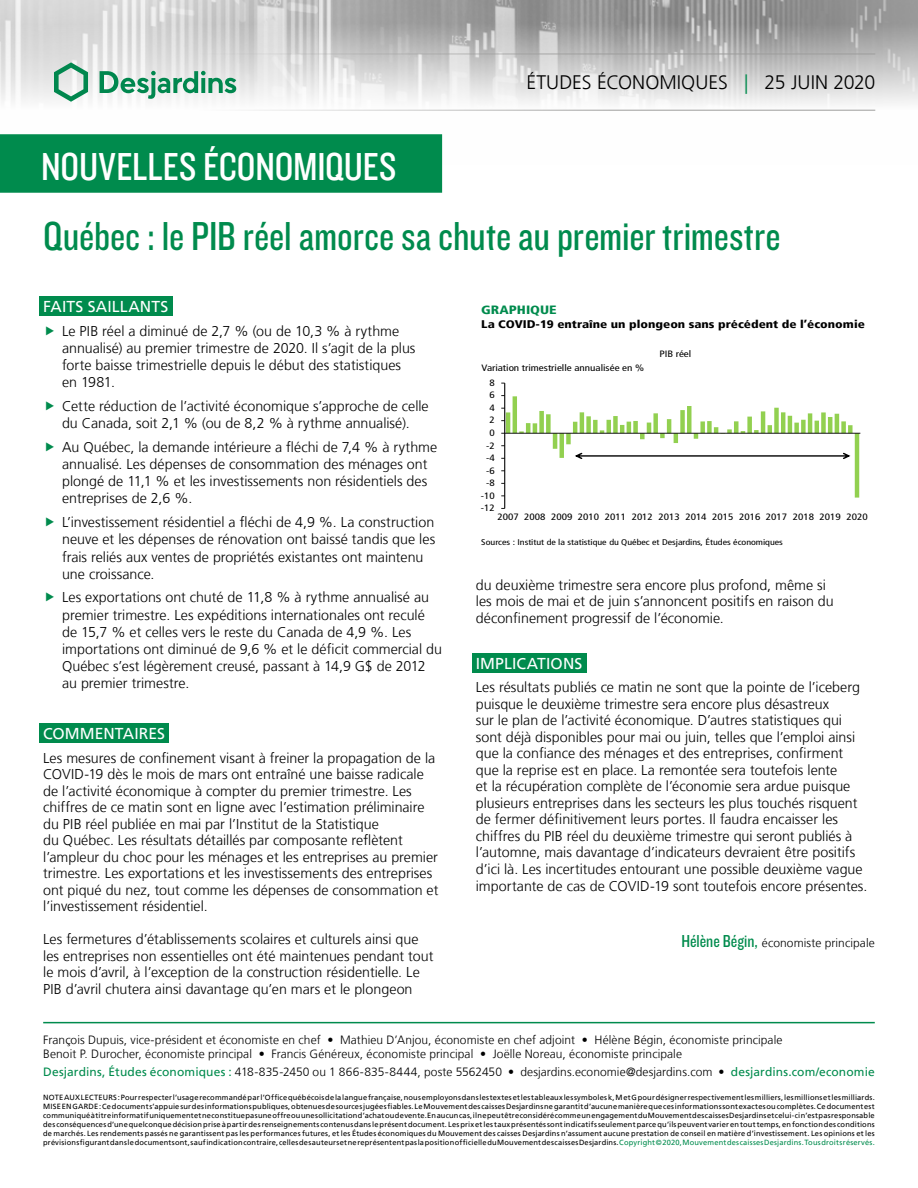
<style>
.page{position:relative;width:918px;height:1188px;background:#fff}
.page>*{position:absolute;margin:0;border:0;box-sizing:border-box;transform-origin:0 0}
.t1{font:42px "Knockout 29 Junior Ltweight";color:#008b4d}
.t2{font:40.5px "Knockout 29 Junior Ltweight";color:#fff}
.t3{font:300 19.5px "Frutiger LT";color:#000}
.t4{font:15.75px "Frutiger LT";letter-spacing:.005em;color:#fff}
.t5{font:300 14.25px/16.5px "Frutiger LT";color:#000}
.t6{font:300 12px/14.4px "Frutiger LT";letter-spacing:.005em;color:#000}
.t7{font:900 condensed 12px "Frutiger LT";color:#008b4d;scale:1.2 1}
.t8{font:900 condensed 11.1px "Frutiger LT";color:#000;scale:1.2 1}
.t9{font:condensed 9.3px "Frutiger LT";color:#000;scale:1.2 1}
.t10{font:condensed 9.15px "Frutiger LT";color:#000;scale:1.2 1}
.t11{font:condensed 8.25px "Frutiger LT";color:#000;scale:1.2 1}
.t12{font:7.5px/9px "Frutiger LT";letter-spacing:.025em;color:#000;text-align:justify}
.s1{color:#008b4d}
.s2{font-family:"Knockout 29 Junior Ltweight";font-weight:400;font-size:18px;color:#008b4d}
.s3{font-weight:400;color:#008b4d}
</style>
<div class="page">
<img style="left:0;top:0;width:918px;height:164px">
<hr style="left:43px;top:54px;width:832px;height:1px;background:#9d9d9c">
<hr style="left:43px;top:110px;width:832px;height:1px;background:#9d9d9c">
<svg style="left:54px;top:62px;width:34px;height:40px"></svg>
<svg style="left:100px;top:71px;width:136px;height:28px"></svg>
<div style="left:0;top:135px;width:441px;height:57px;background:#008b4d"></div>
<div style="left:0;top:134px;width:442px;height:59px;border:2px solid #008b4d"></div>
<hr style="left:43px;top:1022px;width:832px;height:1px;background:#008b4d">
<div style="left:39px;top:296px;width:133px;height:20px;background:#008b4d"></div>
<div style="left:39px;top:723px;width:130px;height:20px;background:#008b4d"></div>
<div style="left:472px;top:653px;width:114px;height:20px;background:#008b4d"></div>
<hr style="left:504px;top:383px;width:1px;height:125px;background:#000">
<hr style="left:505px;top:433px;width:355px;height:1px;background:#000">
<svg style="left:501px;top:395px;width:358px;height:103px"></svg>
<h2 class="t2" style="left:41px;top:140px;width:357px">NOUVELLES ÉCONOMIQUES</h2>
<h3 class="t3" style="left:526px;top:72px;width:350px">ÉTUDES ÉCONOMIQUES <span class="s1">|</span> 25 JUIN 2020</h3>
<h1 class="t1" style="left:43px;top:209px;width:739px">Québec : le PIB réel amorce sa chute au premier trimestre</h1>
<p class="t4" style="left:43px;top:297px;width:127px">FAITS SAILLANTS</p>
<p class="t5" style="left:62px;top:323px;width:355px;line-height:17.1px">Le PIB réel a diminué de 2,7 % (ou de 10,3 % à rythme annualisé) au premier trimestre de 2020. Il s’agit de la plus forte baisse trimestrielle depuis le début des statistiques en 1981.</p>
<p class="t5" style="left:62px;top:398px;width:368px;line-height:17.1px">Cette réduction de l’activité économique s’approche de celle du Canada, soit 2,1 % (ou de 8,2 % à rythme annualisé).</p>
<p class="t5" style="left:62px;top:439px;width:377px;line-height:17.1px">Au Québec, la demande intérieure a fléchi de 7,4 % à rythme annualisé. Les dépenses de consommation des ménages ont plongé de 11,1 % et les investissements non résidentiels des entreprises de 2,6 %.</p>
<p class="t5" style="left:62px;top:514px;width:375px;line-height:17.1px">L’investissement résidentiel a fléchi de 4,9 %. La construction neuve et les dépenses de rénovation ont baissé tandis que les frais reliés aux ventes de propriétés existantes ont maintenu une croissance.</p>
<p class="t5" style="left:62px;top:589px;width:381px;line-height:17.1px">Les exportations ont chuté de 11,8 % à rythme annualisé au premier trimestre. Les expéditions internationales ont reculé de 15,7 % et celles vers le reste du Canada de 4,9 %. Les importations ont diminué de 9,6 % et le déficit commercial du Québec s’est légèrement creusé, passant à 14,9 G$ de 2012 au premier trimestre.</p>
<p class="t4" style="left:43px;top:725px;width:123px">COMMENTAIRES</p>
<p class="t5" style="left:43px;top:750px;width:397px">Les mesures de confinement visant à freiner la propagation de la COVID-19 dès le mois de mars ont entraîné une baisse radicale de l’activité économique à compter du premier trimestre. Les chiffres de ce matin sont en ligne avec l’estimation préliminaire du PIB réel publiée en mai par l’Institut de la Statistique<br>du Québec. Les résultats détaillés par composante reflètent l’ampleur du choc pour les ménages et les entreprises au premier trimestre. Les exportations et les investissements des entreprises ont piqué du nez, tout comme les dépenses de consommation et l’investissement résidentiel.</p>
<p class="t5" style="left:43px;top:931px;width:392px">Les fermetures d’établissements scolaires et culturels ainsi que les entreprises non essentielles ont été maintenues pendant tout le mois d’avril, à l’exception de la construction résidentielle. Le PIB d’avril chutera ainsi davantage qu’en mars et le plongeon</p>
<p class="t7" style="left:481px;top:303px;width:64px">GRAPHIQUE</p>
<p class="t8" style="left:481px;top:317px;width:321px">La COVID-19 entraîne un plongeon sans précédent de l’économie</p>
<p class="t10" style="left:481px;top:363px;width:137px">Variation trimestrielle annualisée en %</p>
<p class="t10" style="left:489px;top:377px;width:6px">8</p>
<p class="t9" style="left:489px;top:390px;width:6px">6</p>
<p class="t10" style="left:489px;top:402px;width:6px">4</p>
<p class="t10" style="left:489px;top:415px;width:6px">2</p>
<p class="t9" style="left:489px;top:427px;width:6px">0</p>
<p class="t10" style="left:486px;top:440px;width:9px">-2</p>
<p class="t10" style="left:486px;top:453px;width:9px">-4</p>
<p class="t9" style="left:486px;top:465px;width:9px">-6</p>
<p class="t10" style="left:486px;top:478px;width:9px">-8</p>
<p class="t10" style="left:481px;top:490px;width:13px">-10</p>
<p class="t9" style="left:481px;top:503px;width:13px">-12</p>
<p class="t10" style="left:659px;top:349px;width:28px">PIB réel</p>
<p class="t10" style="left:497px;top:512px;width:310px">2007 2008 2009 2010 2011 2012 2013 2014 2015 2016 2017 2018 2019 2020</p>
<p class="t11" style="left:481px;top:537px;width:253px">Sources : Institut de la statistique du Québec et Desjardins, Études économiques</p>
<p class="t5" style="left:476px;top:577px;width:359px">du deuxième trimestre sera encore plus profond, même si les mois de mai et de juin s’annoncent positifs en raison du déconfinement progressif de l’économie.</p>
<p class="t4" style="left:476px;top:654px;width:108px">IMPLICATIONS</p>
<p class="t5" style="left:476px;top:679px;width:393px">Les résultats publiés ce matin ne sont que la pointe de l’iceberg puisque le deuxième trimestre sera encore plus désastreux<br>sur le plan de l’activité économique. D’autres statistiques qui sont déjà disponibles pour mai ou juin, telles que l’emploi ainsi que la confiance des ménages et des entreprises, confirment que la reprise est en place. La remontée sera toutefois lente<br>et la récupération complète de l’économie sera ardue puisque plusieurs entreprises dans les secteurs les plus touchés risquent de fermer définitivement leurs portes. Il faudra encaisser les chiffres du PIB réel du deuxième trimestre qui seront publiés à l’automne, mais davantage d’indicateurs devraient être positifs d’ici là. Les incertitudes entourant une possible deuxième vague importante de cas de COVID-19 sont toutefois encore présentes.</p>
<p class="t6" style="left:681px;top:936px;width:195px"><span class="s2">Hélène Bégin,</span> économiste principale</p>
<p class="t6" style="left:43px;top:1032px;width:741px">François Dupuis, vice-président et économiste en chef • Mathieu D’Anjou, économiste en chef adjoint • Hélène Bégin, économiste principale<br>Benoit P. Durocher, économiste principal • Francis Généreux, économiste principal • Joëlle Noreau, économiste principale</p>
<p class="t6" style="left:43px;top:1065px;width:833px"><span class="s3">Desjardins, Études économiques :</span> 418-835-2450 ou 1 866-835-8444, poste 5562450 • desjardins.economie@desjardins.com • <span class="s3">desjardins.com/economie</span></p>
<p class="t12" style="left:43px;top:1093px;width:833px">NOTE AUX LECTEURS: Pour respecter l’usage recommandé par l’Office québécois de la langue française, nous employons dans les textes et les tableaux les symboles k, M et G pour désigner respectivement les milliers, les millions et les milliards.<br>MISE EN GARDE: Ce document s’appuie sur des informations publiques, obtenues de sources jugées fiables. Le Mouvement des caisses Desjardins ne garantit d’aucune manière que ces informations sont exactes ou complètes. Ce document est communiqué à titre informatif uniquement et ne constitue pas une offre ou une sollicitation d’achat ou de vente. En aucun cas, il ne peut être considéré comme un engagement du Mouvement des caisses Desjardins et celui-ci n’est pas responsable des conséquences d’une quelconque décision prise à partir des renseignements contenus dans le présent document. Les prix et les taux présentés sont indicatifs seulement parce qu’ils peuvent varier en tout temps, en fonction des conditions de marchés. Les rendements passés ne garantissent pas les performances futures, et les Études économiques du Mouvement des caisses Desjardins n’assument aucune prestation de conseil en matière d’investissement. Les opinions et les prévisions figurant dans le document sont, sauf indication contraire, celles des auteurs et ne représentent pas la position officielle du Mouvement des caisses Desjardins. <span class="s1">Copyright©2020, Mouvement des caisses Desjardins. Tous droits réservés.</span></p>
</div>
